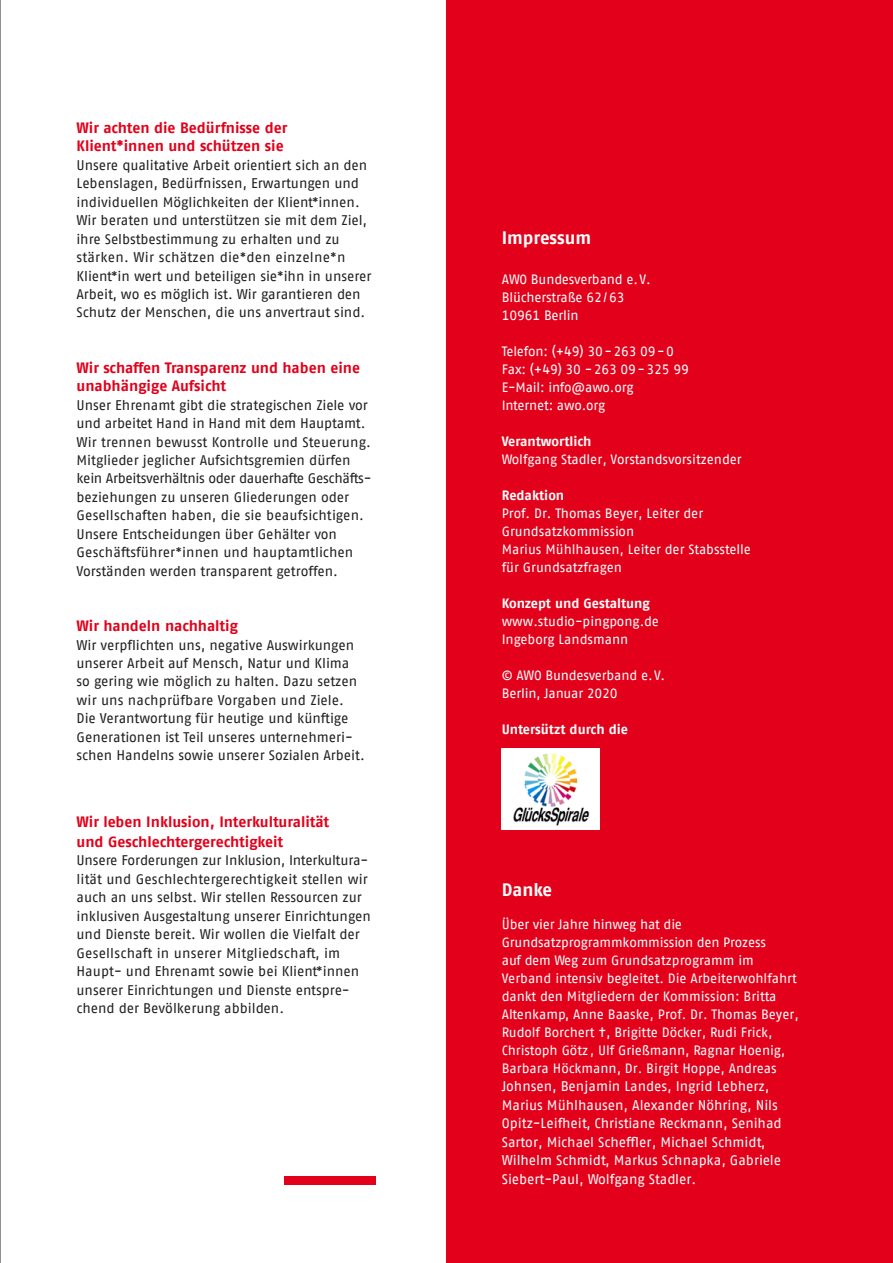
<style>
.page{position:relative;width:893px;height:1263px;background:#fff}
.page>*{position:absolute;margin:0;border:0;box-sizing:border-box;transform-origin:0 0}
.t1{font:700 18px "AWO Fago Office";color:#fff}
.t2{font:700 15px/18.5px "AWO Fago Office";letter-spacing:-.005em;color:#e2001a}
.t3{font:13.95px/18.5px "AWO Fago Office";color:#231f20}
.t4{font:13.95px/18.5px "AWO Fago Office";color:#fff}
.t5{font:13.5px/18px "AWO Fago Office";letter-spacing:-.005em;color:#fff}
.t6{font:700 13.5px "AWO Fago Office";color:#fff}
</style>
<div class="page">
<div style="left:446px;top:0;width:447px;height:1263px;background:#e2001a"></div>
<img style="left:502px;top:748px;width:98px;height:81px">
<div style="left:285px;top:1176px;width:91px;height:8px;background:#e2001a"></div>
<hr style="left:0;top:0;width:1px;height:1263px;background:#231f20">
<p class="t2" style="left:77px;top:118px;width:212px">Wir achten die Bedürfnisse der<br>Klient*innen und schützen sie</p>
<p class="t3" style="left:77px;top:156px;width:297px">Unsere qualitative Arbeit orientiert sich an den Lebenslagen, Bedürfnissen, Erwartungen und individuellen Möglichkeiten der Klient*innen.<br>Wir beraten und unterstützen sie mit dem Ziel, ihre Selbstbestimmung zu erhalten und zu stärken. Wir schätzen die*den einzelne*n Klient*in wert und beteiligen sie*ihn in unserer Arbeit, wo es möglich ist. Wir garantieren den Schutz der Menschen, die uns anvertraut sind.</p>
<p class="t2" style="left:77px;top:358px;width:285px">Wir schaffen Transparenz und haben eine unabhängige Aufsicht</p>
<p class="t3" style="left:77px;top:395px;width:297px">Unser Ehrenamt gibt die strategischen Ziele vor und arbeitet Hand in Hand mit dem Hauptamt.<br>Wir trennen bewusst Kontrolle und Steuerung.<br>Mitglieder jeglicher Aufsichtsgremien dürfen kein Arbeitsverhältnis oder dauerhafte Geschäfts&shy;beziehungen zu unseren Gliederungen oder Gesellschaften haben, die sie beaufsichtigen.<br>Unsere Entscheidungen über Gehälter von Geschäftsführer*innen und hauptamtlichen Vorständen werden transparent getroffen.</p>
<p class="t2" style="left:77px;top:616px;width:163px">Wir handeln nachhaltig</p>
<p class="t3" style="left:77px;top:635px;width:290px">Wir verpflichten uns, negative Auswirkungen unserer Arbeit auf Mensch, Natur und Klima so gering wie möglich zu halten. Dazu setzen wir uns nachprüfbare Vorgaben und Ziele.<br>Die Verantwortung für heutige und künftige Generationen ist Teil unseres unternehmeri&shy;schen Handelns sowie unserer Sozialen Arbeit.</p>
<p class="t2" style="left:77px;top:812px;width:254px;line-height:19.5px">Wir leben I nklusion, I nterkulturalität und Geschlechtergerechtigkeit</p>
<p class="t3" style="left:77px;top:851px;width:296px">Unsere Forderungen zur Inklusion, Interkultura&shy;lität und Geschlechtergerechtigkeit stellen wir auch an uns selbst. Wir stellen Ressourcen zur inklusiven Ausgestaltung unserer Einrichtungen und Dienste bereit. Wir wollen die Vielfalt der Gesellschaft in unserer Mitgliedschaft, im Haupt- und Ehrenamt sowie bei Klient*innen unserer Einrichtungen und Dienste entspre&shy;chend der Bevölkerung abbilden.</p>
<p class="t1" style="left:502px;top:227px;width:91px">I mpressum</p>
<p class="t5" style="left:502px;top:271px;width:150px">AWO Bundesverband e.V.<br>Blücherstraße 62/63<br>10961 Berlin</p>
<p class="t5" style="left:502px;top:343px;width:189px">Telefon: (+49) 30-263 09-0<br>Fax: (+49) 30 -263 09-325 99<br>E-Mail: info@awo.org<br>Internet: awo.org</p>
<p class="t6" style="left:502px;top:434px;width:91px">Verantwortlich</p>
<p class="t5" style="left:502px;top:451px;width:241px">Wolfgang Stadler, Vorstandsvorsitzender</p>
<p class="t6" style="left:502px;top:488px;width:64px">Redaktion</p>
<p class="t5" style="left:502px;top:505px;width:251px">Prof. Dr. Thomas Beyer, Leiter der<br>Grundsatzkommission<br>Marius Mühlhausen, Leiter der Stabsstelle für Grundsatzfragen</p>
<p class="t6" style="left:502px;top:596px;width:150px">Konzept und Gestaltung</p>
<p class="t5" style="left:502px;top:613px;width:159px">www.studio-pingpong.de<br>Ingeborg Landsmann</p>
<p class="t5" style="left:502px;top:667px;width:165px">© AWO Bundesverband e.V.<br>Berlin, Januar 2020</p>
<p class="t6" style="left:502px;top:722px;width:128px">Untersützt durch die</p>
<p class="t1" style="left:502px;top:879px;width:52px">Danke</p>
<p class="t5" style="left:502px;top:915px;width:299px">Über vier Jahre hinweg hat die Grundsatzprogrammkommission den Prozess<br>auf dem Weg zum Grundsatzprogramm im Verband intensiv begleitet. Die Arbeiterwohlfahrt dankt den Mitgliedern der Kommission: Britta Altenkamp, Anne Baaske, Prof. Dr. Thomas Beyer, Rudolf Borchert †, Brigitte Döcker, Rudi Frick, Christoph Götz , Ulf Grießmann, Ragnar Hoenig, Barbara Höckmann, Dr. Birgit Hoppe, Andreas</p>
<p class="t4" style="left:502px;top:1077px;width:282px">Johnsen, Benjamin Landes, Ingrid Lebherz, Marius Mühlhausen, Alexander Nöhring, Nils Opitz-Leifheit, Christiane Reckmann, Senihad Sartor, Michael Scheffler, Michael Schmidt, Wilhelm Schmidt, Markus Schnapka, Gabriele Siebert-Paul, Wolfgang Stadler.</p>
</div>
